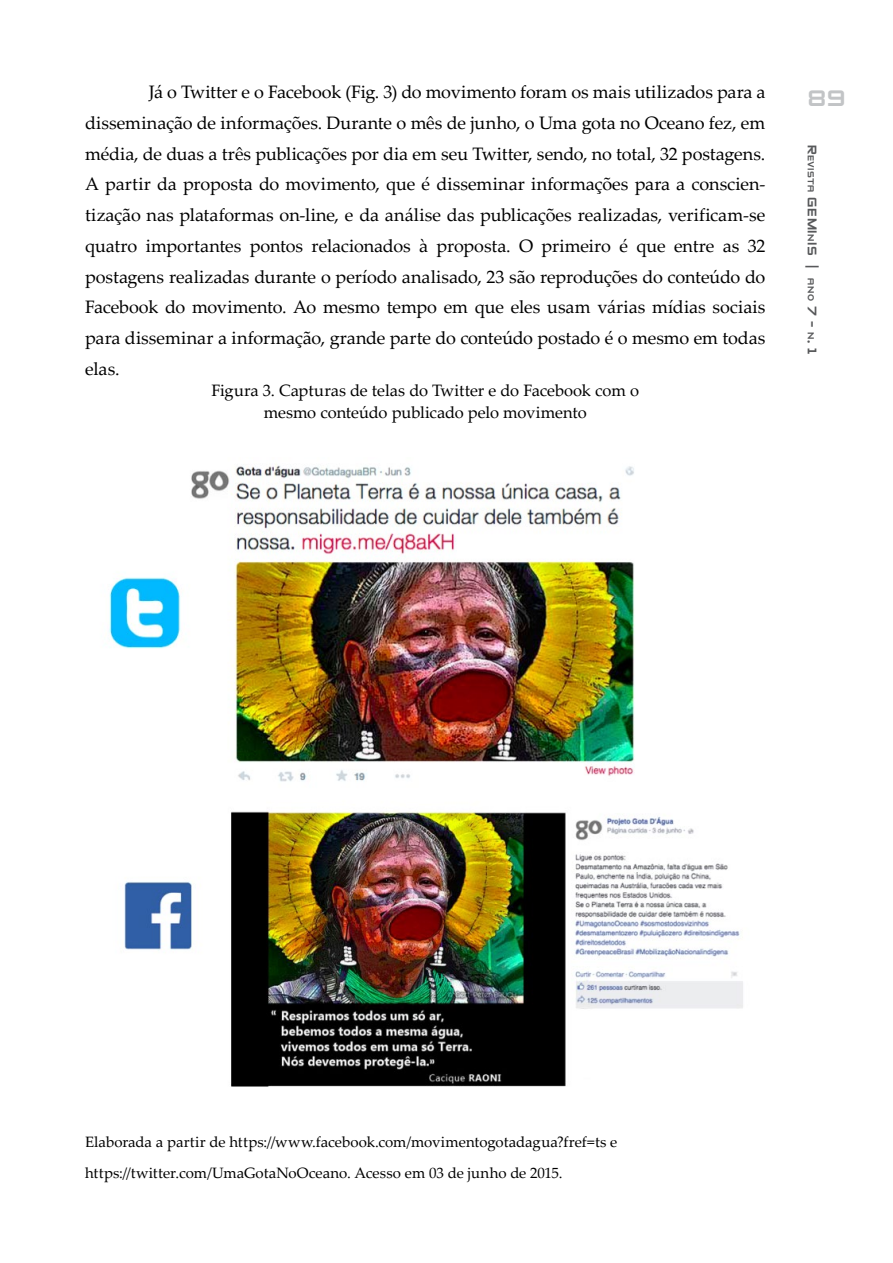
<style>
.page{position:relative;width:893px;height:1263px;background:#fff}
.page>*{position:absolute;margin:0;border:0;box-sizing:border-box;transform-origin:0 0}
.t1{font:27px "Zeroes One";color:#c2c4c6}
.t2{font:18px/30.8px "Palatino Linotype";letter-spacing:-.005em;color:#000;text-align:justify}
.t3{font:16.5px/21.8px "Palatino Linotype";letter-spacing:-.005em;color:#000;text-align:center}
.t4{font:15px/30.8px "Palatino Linotype";color:#000}
.t5{font:15px "Zeroes One";color:#58595b}
.s1{font-size:10.5px}
</style>
<div class="page">
<img style="left:109px;top:464px;width:634px;height:623px">
<p class="t2" style="left:85px;top:76px;width:682px;text-indent:64px">Já o Twitter e o Facebook (Fig. 3) do movimento foram os mais utilizados para a disseminação de informações. Durante o mês de junho, o Uma gota no Oceano fez, em média, de duas a três publicações por dia em seu Twitter, sendo, no total, 32 postagens.<br>A partir da proposta do movimento, que é disseminar informações para a conscien&shy;tização nas plataformas on-line, e da análise das publicações realizadas, verificam-se quatro importantes pontos relacionados à proposta. O primeiro é que entre as 32 postagens realizadas durante o período analisado, 23 são reproduções do conteúdo do Facebook do movimento. Ao mesmo tempo em que eles usam várias mídias sociais para disseminar a informação, grande parte do conteúdo postado é o mesmo em todas elas.</p>
<p class="t3" style="left:211px;top:379px;width:429px">Figura 3. Capturas de telas do Twitter e do Facebook com o mesmo conteúdo publicado pelo movimento</p>
<h1 class="t1" style="left:808px;top:85px;width:39px">89</h1>
<p class="t5" style="left:820px;top:145px;width:211px;rotate:90deg">R<span class="s1">evista</span> GEMI <span class="s1">n</span>IS | <span class="s1">ano</span> 7 - <span class="s1">n</span>. 1</p>
<p class="t4" style="left:85px;top:1126px;width:534px">Elaborada a partir de https://www.facebook.com/movimentogotadagua?fref=ts e https://twitter.com/UmaGotaNoOceano. Acesso em 03 de junho de 2015.</p>
</div>
